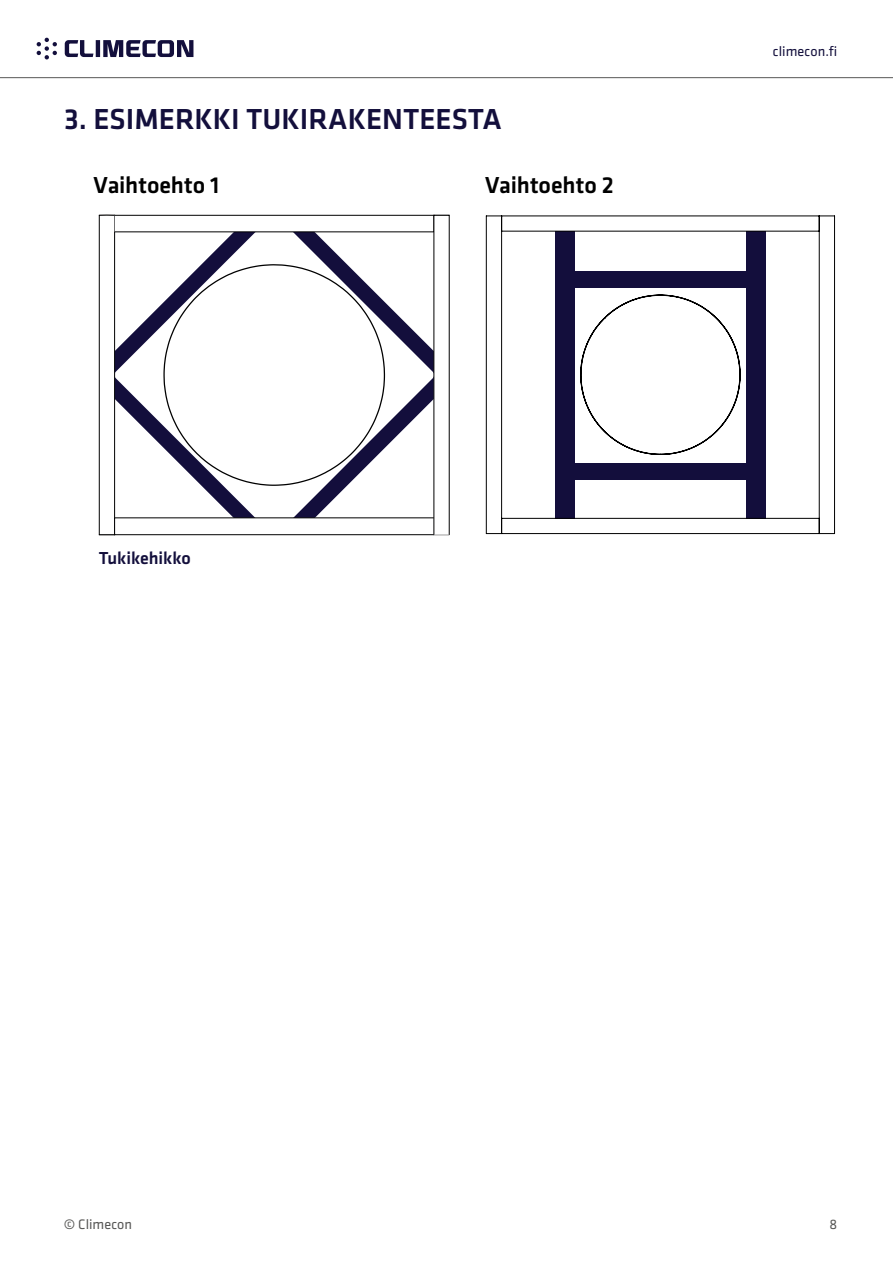
<style>
.page{position:relative;width:893px;height:1263px;background:#fff}
.page>*{position:absolute;margin:0;border:0;box-sizing:border-box;transform-origin:0 0}
.t1{font:500 30px "Klavika";color:#130f3c}
.t2{font:500 24px "Klavika";color:#000}
.t3{font:500 18px "Klavika";color:#130f3c}
.t4{font:14.25px "Klavika";letter-spacing:.005em;color:#130f3c}
.t5{font:14.25px "Klavika";letter-spacing:.005em;color:#575756}
</style>
<div class="page">
<hr style="left:0;top:77px;width:893px;height:1px;background:#575756">
<svg style="left:292px;top:232px;width:141px;height:285px"></svg>
<svg style="left:98px;top:215px;width:159px;height:321px"></svg>
<div style="left:114px;top:517px;width:320px;height:18px;background:#fff;border:1px solid #000"></div>
<div style="left:114px;top:215px;width:320px;height:17px;background:#fff;border:1px solid #000"></div>
<div style="left:433px;top:215px;width:17px;height:320px;background:#fff"></div>
<svg style="left:485px;top:215px;width:350px;height:319px"></svg>
<svg style="left:65px;top:40px;width:128px;height:17px"></svg>
<svg style="left:37px;top:37px;width:20px;height:22px"></svg>
<p class="t1" style="left:64px;top:103px;width:439px">3. ESIMERKKI TUKIRAKENTEESTA</p>
<p class="t2" style="left:94px;top:172px;width:127px">Vaihtoehto 1</p>
<p class="t2" style="left:485px;top:172px;width:130px">Vaihtoehto 2</p>
<p class="t3" style="left:99px;top:548px;width:93px">Tukikehikko</p>
<p class="t4" style="left:773px;top:44px;width:66px">climecon.fi</p>
<p class="t5" style="left:64px;top:1216px;width:70px">© Climecon</p>
<p class="t5" style="left:829px;top:1216px;width:9px">8</p>
</div>
